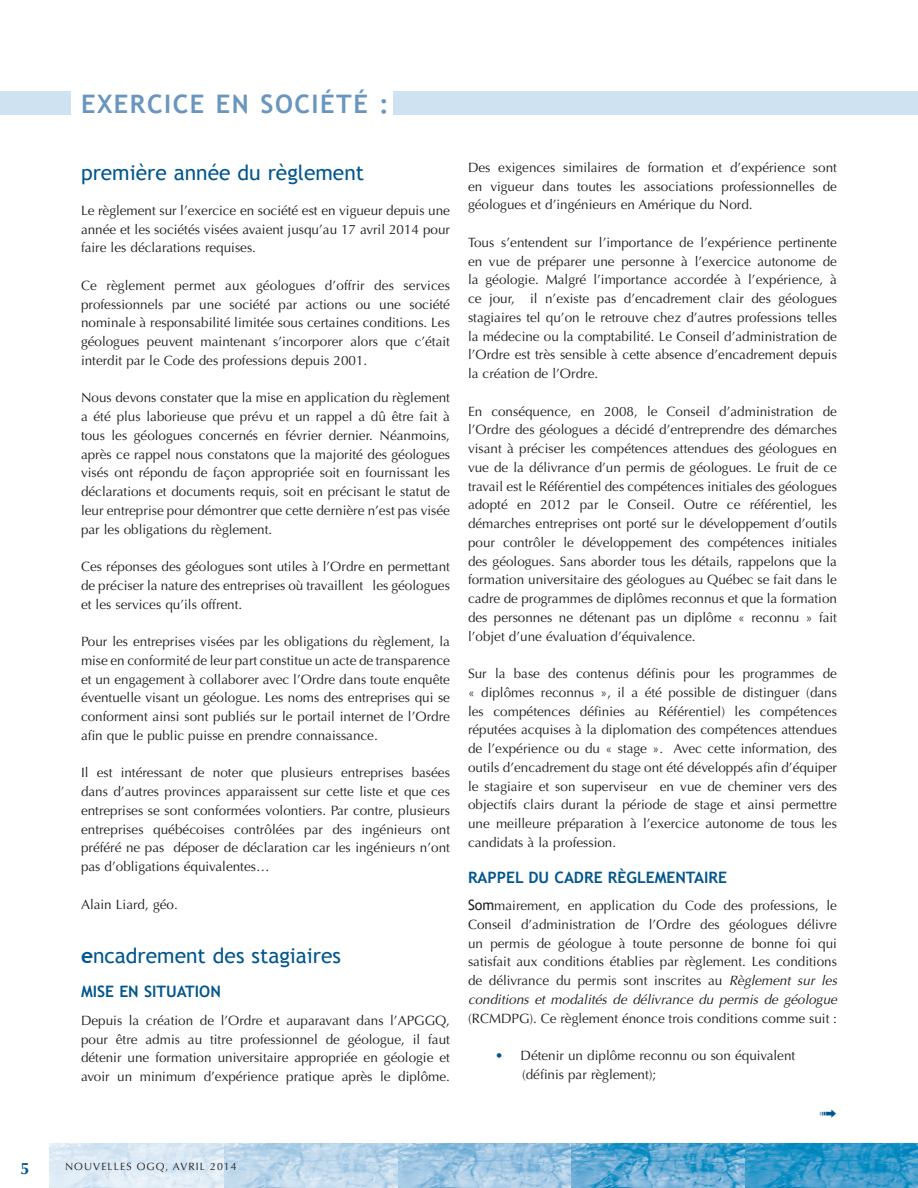
<style>
.page{position:relative;width:918px;height:1188px;background:#fff}
.page>*{position:absolute;margin:0;border:0;box-sizing:border-box;transform-origin:0 0}
.titre{font:700 25.5px "Trebuchet MS";letter-spacing:.06em;color:#6995be}
.Heading_1{font:21px "Trebuchet MS";color:#00568d}
.t1{font:700 16.5px "Optima";color:#00568d}
.sous-titre{font:700 15.75px "Trebuchet MS";color:#00568d}
.texte_courant{font:13.5px/18.8px "Optima";color:#231f20;text-align:justify}
.t2{font:10.5px "Optima";letter-spacing:.1em;color:#231f20}
.s1{font-weight:700}
.s2{font-family:"Trebuchet MS";font-size:14.25px}
.s3{font-style:italic}
.s4{color:#00568d}
</style>
<div class="page">
<img style="left:744px;top:1144px;width:174px;height:44px">
<svg style="left:571px;top:1144px;width:173px;height:44px;background:#5ca8d2"></svg>
<svg style="left:397px;top:1144px;width:174px;height:44px;background:#9dc5e2"></svg>
<svg style="left:224px;top:1144px;width:173px;height:44px;background:#bcd6ea"></svg>
<svg style="left:50px;top:1144px;width:174px;height:44px;background:#dce9f4"></svg>
<div style="left:0;top:91px;width:71px;height:24px;background:#cfe2f1"></div>
<div style="left:393px;top:91px;width:525px;height:24px;background:#cfe2f1"></div>
<p class="titre" style="left:81px;top:88px;width:309px">EXERCICE EN SOCIÉTÉ :</p>
<p class="Heading_1" style="left:81px;top:160px;width:285px">première année du règlement</p>
<p class="texte_courant" style="left:81px;top:201px;width:371px">Le règlement sur l’exercice en société est en vigueur depuis une année et les sociétés visées avaient jusqu’au 17 avril 2014 pour faire les déclarations requises.</p>
<p class="texte_courant" style="left:81px;top:276px;width:371px">Ce règlement permet aux géologues d’offrir des services professionnels par une société par actions ou une société nominale à responsabilité limitée sous certaines conditions. Les géologues peuvent maintenant s’incorporer alors que c’était interdit par le Code des professions depuis 2001.</p>
<p class="texte_courant" style="left:81px;top:389px;width:371px">Nous devons constater que la mise en application du règlement a été plus laborieuse que prévu et un rappel a dû être fait à tous les géologues concernés en février dernier. Néanmoins, après ce rappel nous constatons que la majorité des géologues visés ont répondu de façon appropriée soit en fournissant les déclarations et documents requis, soit en précisant le statut de leur entreprise pour démontrer que cette dernière n’est pas visée par les obligations du règlement.</p>
<p class="texte_courant" style="left:81px;top:557px;width:370px">Ces réponses des géologues sont utiles à l’Ordre en permettant de préciser la nature des entreprises où travaillent les géologues et les services qu’ils offrent.</p>
<p class="texte_courant" style="left:81px;top:632px;width:371px">Pour les entreprises visées par les obligations du règlement, la mise en conformité de leur part constitue un acte de transparence et un engagement à collaborer avec l’Ordre dans toute enquête éventuelle visant un géologue. Les noms des entreprises qui se conforment ainsi sont publiés sur le portail internet de l’Ordre afin que le public puisse en prendre connaissance.</p>
<p class="texte_courant" style="left:81px;top:764px;width:371px">Il est intéressant de noter que plusieurs entreprises basées dans d’autres provinces apparaissent sur cette liste et que ces entreprises se sont conformées volontiers. Par contre, plusieurs entreprises québécoises contrôlées par des ingénieurs ont préféré ne pas déposer de déclaration car les ingénieurs n’ont pas d’obligations équivalentes…</p>
<p class="texte_courant" style="left:81px;top:895px;width:98px">Alain Liard, géo.</p>
<p class="Heading_1" style="left:81px;top:943px;width:262px"><span class="s1">e</span>ncadrement des stagiaires</p>
<p class="sous-titre" style="left:81px;top:982px;width:141px">MISE EN SITUATION</p>
<p class="texte_courant" style="left:81px;top:1011px;width:371px">Depuis la création de l’Ordre et auparavant dans l’APGGQ, pour être admis au titre professionnel de géologue, il faut détenir une formation universitaire appropriée en géologie et avoir un minimum d’expérience pratique après le diplôme.</p>
<p class="texte_courant" style="left:468px;top:158px;width:371px">Des exigences similaires de formation et d’expérience sont en vigueur dans toutes les associations professionnelles de géologues et d’ingénieurs en Amérique du Nord.</p>
<p class="texte_courant" style="left:468px;top:233px;width:371px">Tous s’entendent sur l’importance de l’expérience pertinente en vue de préparer une personne à l’exercice autonome de la géologie. Malgré l’importance accordée à l’expérience, à ce jour, il n’existe pas d’encadrement clair des géologues stagiaires tel qu’on le retrouve chez d’autres professions telles la médecine ou la comptabilité. Le Conseil d’administration de l’Ordre est très sensible à cette absence d’encadrement depuis la création de l’Ordre.</p>
<p class="texte_courant" style="left:468px;top:402px;width:371px">En conséquence, en 2008, le Conseil d’administration de l’Ordre des géologues a décidé d’entreprendre des démarches visant à préciser les compétences attendues des géologues en vue de la délivrance d’un permis de géologues. Le fruit de ce travail est le Référentiel des compétences initiales des géologues adopté en 2012 par le Conseil. Outre ce référentiel, les démarches entreprises ont porté sur le développement d’outils pour contrôler le développement des compétences initiales des géologues. Sans aborder tous les détails, rappelons que la formation universitaire des géologues au Québec se fait dans le cadre de programmes de diplômes reconnus et que la formation des personnes ne détenant pas un diplôme « reconnu » fait l’objet d’une évaluation d’équivalence.</p>
<p class="texte_courant" style="left:468px;top:664px;width:371px">Sur la base des contenus définis pour les programmes de « diplômes reconnus », il a été possible de distinguer (dans les compétences définies au Référentiel) les compétences réputées acquises à la diplomation des compétences attendues de l’expérience ou du « stage ». Avec cette information, des outils d’encadrement du stage ont été développés afin d’équiper le stagiaire et son superviseur en vue de cheminer vers des objectifs clairs durant la période de stage et ainsi permettre une meilleure préparation à l’exercice autonome de tous les candidats à la profession.</p>
<p class="sous-titre" style="left:468px;top:867px;width:261px">RAPPEL DU CADRE RÈGLEMENTAIRE</p>
<p class="texte_courant" style="left:468px;top:896px;width:370px"><span class="s2">Som</span>mairement, en application du Code des professions, le Conseil d’administration de l’Ordre des géologues délivre un permis de géologue à toute personne de bonne foi qui satisfait aux conditions établies par règlement. Les conditions de délivrance du permis sont inscrites au <span class="s3">Règlement sur les conditions et modalités de délivrance du permis de géologue </span>(RCMDPG). Ce règlement énonce trois conditions comme suit :</p>
<p class="texte_courant" style="left:522px;top:1046px;width:275px;text-indent:-27px"><span class="s4">•</span> Détenir un diplôme reconnu ou son équivalent (définis par règlement);</p>
<p class="t1" style="left:20px;top:1158px;width:11px">5</p>
<p class="t2" style="left:65px;top:1161px;width:173px">NOUVELLES OGQ, AVRIL 2014</p>
</div>
